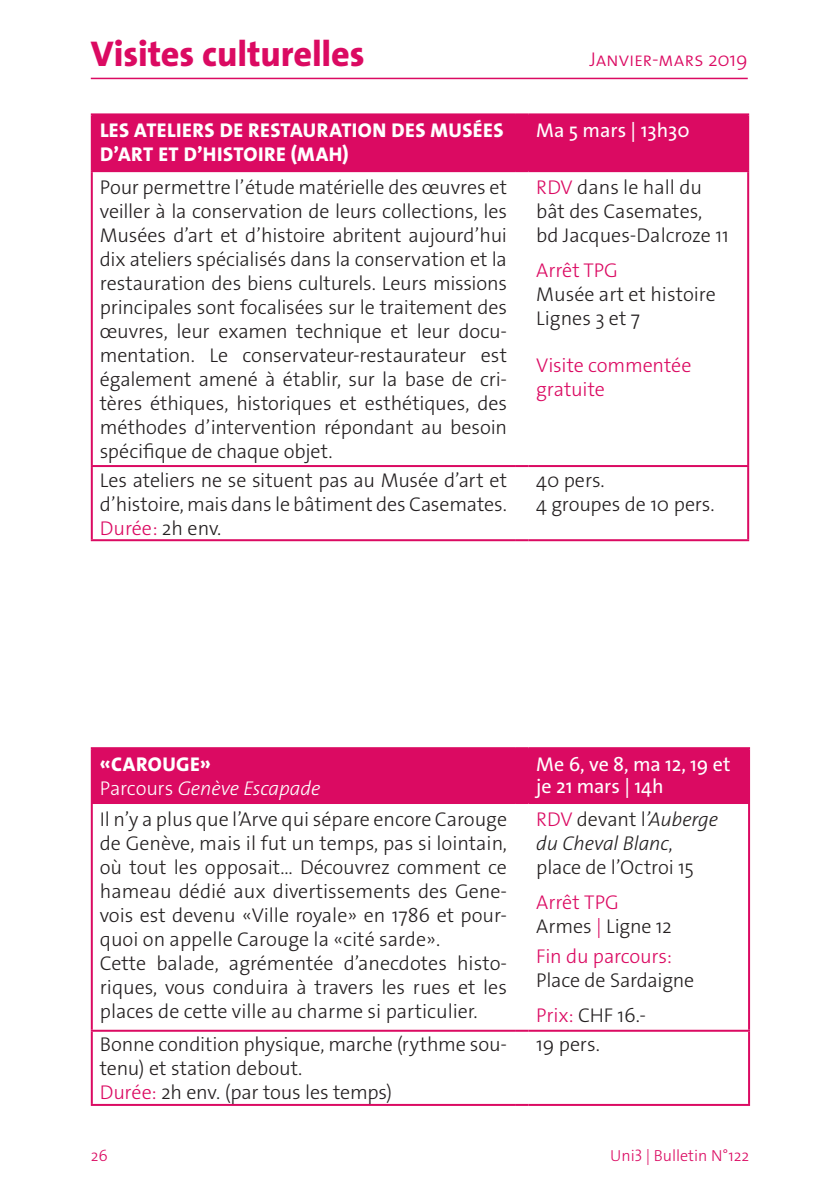
<style>
.page{position:relative;width:840px;height:1191px;background:#fff}
.page>*{position:absolute;margin:0;border:0;box-sizing:border-box;transform-origin:0 0}
.t1{font:800 36px "The Sans Os F";letter-spacing:-.005em;color:#db0a62}
.t2{font:300 20px/24px "The Sans Os F";color:#231f20}
.t3{font:300 20px/24px "The Sans Os F";letter-spacing:-.005em;color:#db0a62}
.t4{font:800 20px/24px "The Sans Os F";letter-spacing:.02em;color:#fff}
.t5{font:20px/22px "The Sans Os F";color:#fff}
.t6{font:italic 300 20px/24px "The Sans Os F";letter-spacing:-.01em;color:#fff}
.t7{font:300 16px "The Sans Os F";color:#db0a62}
.s1{color:#db0a62}
.s2{font-weight:800;font-style:normal}
.s3{font-style:normal}
.s4{font-style:italic}
</style>
<div class="page">
<hr style="left:91px;top:78px;width:656px;height:1px;background:#db0a62">
<hr style="left:91px;top:172px;width:2px;height:293px;background:#db0a62">
<hr style="left:746px;top:172px;width:2px;height:293px;background:#db0a62">
<hr style="left:91px;top:465px;width:423px;height:2px;background:#db0a62">
<hr style="left:91px;top:467px;width:2px;height:72px;background:#db0a62">
<svg style="left:514px;top:465px;width:14px;height:2px"></svg>
<hr style="left:91px;top:539px;width:423px;height:2px;background:#db0a62">
<svg style="left:514px;top:539px;width:14px;height:2px"></svg>
<hr style="left:528px;top:465px;width:220px;height:2px;background:#db0a62">
<hr style="left:746px;top:467px;width:2px;height:72px;background:#db0a62">
<hr style="left:528px;top:539px;width:220px;height:2px;background:#db0a62">
<hr style="left:91px;top:113px;width:423px;height:2px;background:#db0a62">
<hr style="left:91px;top:115px;width:2px;height:55px;background:#db0a62">
<hr style="left:528px;top:113px;width:220px;height:2px;background:#db0a62">
<hr style="left:746px;top:115px;width:2px;height:55px;background:#db0a62">
<hr style="left:91px;top:170px;width:423px;height:2px;background:#db0a62">
<div style="left:92px;top:113px;width:655px;height:59px;background:#db0a62"></div>
<hr style="left:528px;top:170px;width:220px;height:2px;background:#db0a62">
<hr style="left:91px;top:804px;width:2px;height:225px;background:#db0a62">
<hr style="left:747px;top:804px;width:2px;height:225px;background:#db0a62">
<div style="left:93px;top:747px;width:654px;height:57px;background:#db0a62"></div>
<hr style="left:91px;top:1029px;width:423px;height:2px;background:#db0a62">
<hr style="left:91px;top:1031px;width:2px;height:73px;background:#db0a62">
<svg style="left:514px;top:1029px;width:14px;height:2px"></svg>
<hr style="left:528px;top:1029px;width:221px;height:2px;background:#db0a62">
<hr style="left:747px;top:1031px;width:2px;height:73px;background:#db0a62">
<hr style="left:91px;top:1104px;width:423px;height:2px;background:#db0a62">
<svg style="left:514px;top:1104px;width:14px;height:2px"></svg>
<hr style="left:528px;top:1104px;width:221px;height:2px;background:#db0a62">
<hr style="left:527px;top:749px;width:2px;height:53px;background:#db0a62">
<hr style="left:528px;top:747px;width:221px;height:2px;background:#db0a62">
<hr style="left:747px;top:749px;width:2px;height:53px;background:#db0a62">
<hr style="left:91px;top:747px;width:423px;height:2px;background:#db0a62">
<hr style="left:91px;top:749px;width:2px;height:53px;background:#db0a62">
<hr style="left:513px;top:749px;width:2px;height:53px;background:#db0a62">
<hr style="left:91px;top:802px;width:423px;height:2px;background:#db0a62">
<hr style="left:528px;top:802px;width:221px;height:2px;background:#db0a62">
<h1 class="t1" style="left:91px;top:31px;width:275px">Visites culturelles</h1>
<p class="t3" style="left:589px;top:48px;width:159px">Janvier-mars 2019</p>
<p class="t4" style="left:100px;top:119px;width:404px">LES ATELIERS DE RESTAURATION DES MUSÉES<br>D’ART ET D’HISTOIRE (MAH)</p>
<p class="t5" style="left:536px;top:120px;width:155px">Ma 5 mars | 13h30</p>
<p class="t2" style="left:100px;top:175px;width:408px;text-align:justify">Pour permettre l’étude matérielle des œuvres et veiller à la conservation de leurs collections, les Musées d’art et d’histoire abritent aujourd’hui dix ateliers spécialisés dans la conservation et la restauration des biens culturels. Leurs missions principales sont focalisées sur le traitement des œuvres, leur examen technique et leur docu&shy;mentation. Le conservateur-restaurateur est également amené à établir, sur la base de cri&shy;tères éthiques, historiques et esthétiques, des méthodes d’intervention répondant au besoin spécifique de chaque objet.</p>
<p class="t2" style="left:536px;top:175px;width:194px"><span class="s1">RDV</span> dans le hall du bât des Casemates, bd Jacques-Dalcroze 11</p>
<p class="t3" style="left:536px;top:259px;width:83px">Arrêt TPG</p>
<p class="t2" style="left:536px;top:283px;width:181px">Musée art et histoire<br>Lignes 3 et 7</p>
<p class="t3" style="left:536px;top:353px;width:156px">Visite commentée gratuite</p>
<p class="t2" style="left:100px;top:468px;width:408px;text-align:justify">Les ateliers ne se situent pas au Musée d’art et d’histoire, mais dans le bâtiment des Casemates.<br><span class="s1">Durée:</span> 2h env.</p>
<p class="t2" style="left:536px;top:468px;width:180px">40 pers.<br>4 groupes de 10 pers.</p>
<p class="t6" style="left:100px;top:752px;width:222px"><span class="s2">«CAROUGE»<br></span><span class="s3">Parcours</span> Genève Escapade</p>
<p class="t5" style="left:536px;top:753px;width:196px">Me 6, ve 8, ma 12, 19 et je 21 mars | 14h</p>
<p class="t2" style="left:100px;top:807px;width:408px">Il n’y a plus que l’Arve qui sépare encore Carouge de Genève, mais il fut un temps, pas si lointain, où tout les opposait… Découvrez comment ce hameau dédié aux divertissements des Gene&shy;vois est devenu «Ville royale» en 1786 et pour&shy;quoi on appelle Carouge la «cité sarde».<br>Cette balade, agrémentée d’anecdotes histo&shy;riques, vous conduira à travers les rues et les places de cette ville au charme si particulier.</p>
<p class="t2" style="left:536px;top:807px;width:183px"><span class="s1">RDV</span> devant l<span class="s4">’Auberge du Cheval Blanc</span>, place de l’Octroi 15</p>
<p class="t2" style="left:536px;top:890px;width:137px"><span class="s1">Arrêt TPG<br></span>Armes <span class="s1">|</span> Ligne 12</p>
<p class="t3" style="left:536px;top:944px;width:137px">Fin du parcours:</p>
<p class="t2" style="left:536px;top:962px;width:159px;line-height:35.4px">Place de Sardaigne<br><span class="s1">Prix:</span> CHF 16.-</p>
<p class="t2" style="left:100px;top:1032px;width:408px">Bonne condition physique, marche (rythme sou&shy;tenu) et station debout.<br><span class="s1">Durée:</span> 2h env. (par tous les temps)</p>
<p class="t2" style="left:536px;top:1032px;width:65px">19 pers.</p>
<p class="t7" style="left:91px;top:1145px;width:19px">26</p>
<p class="t7" style="left:610px;top:1145px;width:140px">Uni3 | Bulletin N°122</p>
</div>
